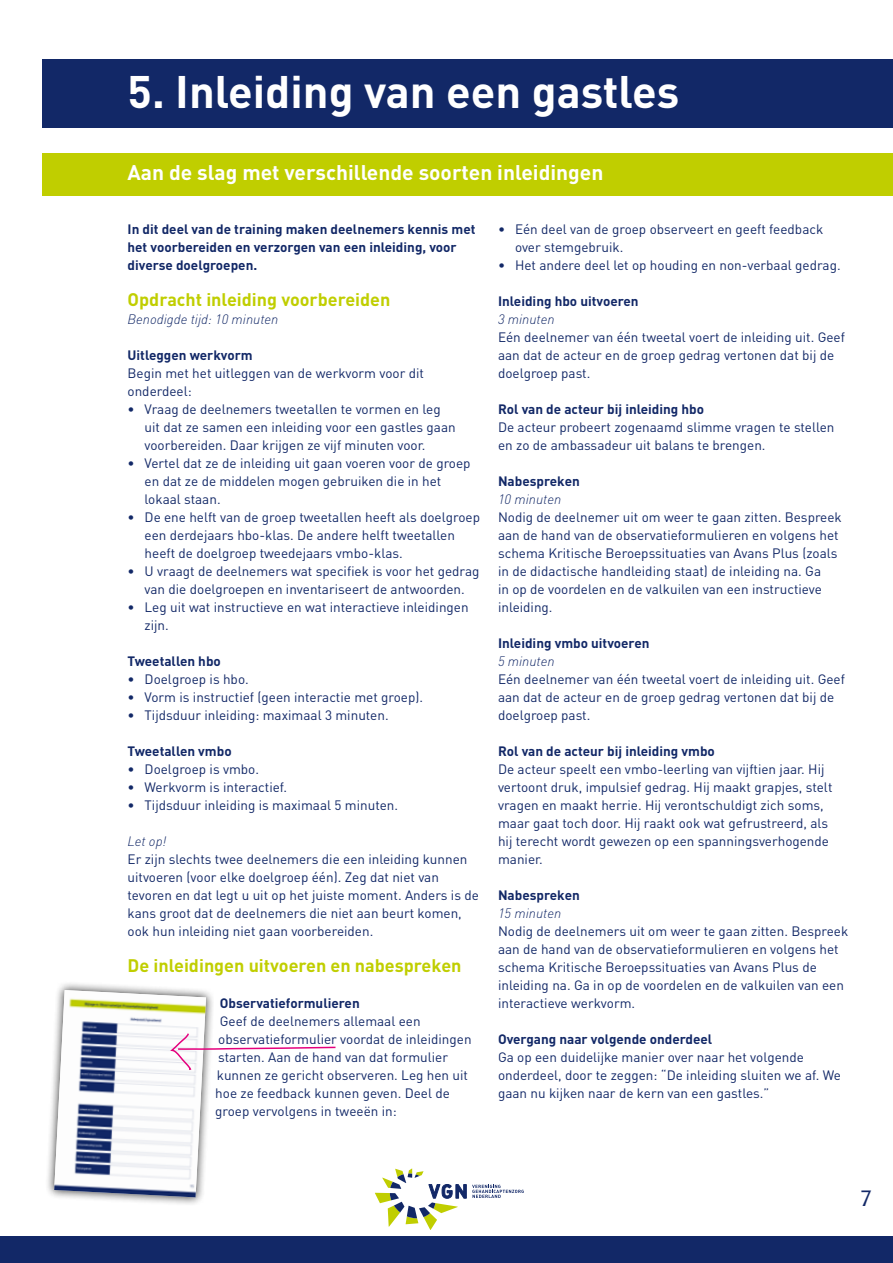
<style>
.page{position:relative;width:893px;height:1263px;background:#fff}
.page>*{position:absolute;margin:0;border:0;box-sizing:border-box;transform-origin:0 0}
.t1{font:700 45px "DIN";color:#fff}
.t2{font:22.5px "Dax";color:#122867}
.t3{font:700 21px "DIN";color:#fff}
.t4{font:700 18px "DIN";color:#c0ce00}
.t5{font:13.5px/18px "DIN";color:#122867}
.t6{font:700 13.5px/18px "DIN";color:#122867}
.t7{font:italic 300 13.5px "DIN";color:#122867}
</style>
<div class="page">
<div style="left:43px;top:60px;width:850px;height:68px;background:#122867"></div>
<div style="left:43px;top:153px;width:850px;height:42px;background:#c0ce00"></div>
<div style="left:45px;top:980px;width:169px;height:226px;background:#000;opacity:.75"></div>
<svg style="left:54px;top:990px;width:282px;height:207px"></svg>
<svg style="left:472px;top:1185px;width:52px;height:13px"></svg>
<svg style="left:375px;top:1168px;width:91px;height:62px"></svg>
<div style="left:0;top:1236px;width:893px;height:27px;background:#122867"></div>
<h1 class="t1" style="left:128px;top:62px;width:553px">5. Inleiding van een gastles</h1>
<h3 class="t3" style="left:128px;top:159px;width:477px">Aan de slag met verschillende soorten inleidingen</h3>
<p class="t6" style="left:128px;top:220px;width:349px">In dit deel van de training maken deelnemers kennis met het voorbereiden en verzorgen van een inleiding, voor diverse doelgroepen.</p>
<h3 class="t4" style="left:128px;top:288px;width:264px">Opdracht inleiding voorbereiden</h3>
<p class="t7" style="left:128px;top:311px;width:152px">Benodigde tijd: 10 minuten</p>
<p class="t6" style="left:128px;top:346px;width:127px">Uitleggen werkvorm</p>
<p class="t5" style="left:128px;top:364px;width:298px">Begin met het uitleggen van de werkvorm voor dit onderdeel:</p>
<p class="t5" style="left:145px;top:400px;width:313px;text-indent:-17px">• Vraag de deelnemers tweetallen te vormen en leg uit dat ze samen een inleiding voor een gastles gaan voorbereiden. Daar krijgen ze vijf minuten voor.</p>
<p class="t5" style="left:145px;top:454px;width:327px;text-indent:-17px">• Vertel dat ze de inleiding uit gaan voeren voor de groep en dat ze de middelen mogen gebruiken die in het lokaal staan.</p>
<p class="t5" style="left:145px;top:508px;width:337px;text-indent:-17px">• De ene helft van de groep tweetallen heeft als doelgroep een derdejaars hbo-klas. De andere helft tweetallen heeft de doelgroep tweedejaars vmbo-klas.</p>
<p class="t5" style="left:128px;top:562px;width:353px;text-align:center">• U vraagt de deelnemers wat specifiek is voor het gedrag van die doelgroepen en inventariseert de antwoorden.</p>
<p class="t5" style="left:145px;top:598px;width:326px;text-indent:-17px">• Leg uit wat instructieve en wat interactieve inleidingen zijn.</p>
<p class="t6" style="left:128px;top:651px;width:95px">Tweetallen hbo</p>
<p class="t5" style="left:128px;top:670px;width:123px">• Doelgroep is hbo.</p>
<p class="t5" style="left:128px;top:688px;width:297px">• Vorm is instructief (geen interactie met groep).</p>
<p class="t5" style="left:128px;top:706px;width:263px">• Tijdsduur inleiding: maximaal 3 minuten.</p>
<p class="t6" style="left:128px;top:741px;width:106px">Tweetallen vmbo</p>
<p class="t5" style="left:128px;top:760px;width:133px">• Doelgroep is vmbo.</p>
<p class="t5" style="left:128px;top:778px;width:161px">• Werkvorm is interactief.</p>
<p class="t5" style="left:128px;top:796px;width:272px">• Tijdsduur inleiding is maximaal 5 minuten.</p>
<p class="t7" style="left:128px;top:833px;width:40px">Let op!</p>
<p class="t5" style="left:128px;top:850px;width:353px">Er zijn slechts twee deelnemers die een inleiding kunnen uitvoeren (voor elke doelgroep één). Zeg dat niet van tevoren en dat legt u uit op het juiste moment. Anders is de kans groot dat de deelnemers die niet aan beurt komen, ook hun inleiding niet gaan voorbereiden.</p>
<h3 class="t4" style="left:128px;top:954px;width:335px">De inleidingen uitvoeren en nabespreken</h3>
<p class="t6" style="left:220px;top:993px;width:141px">Observatieformulieren</p>
<p class="t5" style="left:215px;top:1012px;width:258px;text-indent:4px">Geef de deelnemers allemaal een observatieformulier voordat de inleidingen starten. Aan de hand van dat formulier kunnen ze gericht observeren. Leg hen uit hoe ze feedback kunnen geven. Deel de groep vervolgens in tweeën in:</p>
<p class="t5" style="left:515px;top:220px;width:310px;text-indent:-17px">• Eén deel van de groep observeert en geeft feedback over stemgebruik.</p>
<p class="t5" style="left:498px;top:256px;width:344px">• Het andere deel let op houding en non-verbaal gedrag.</p>
<p class="t6" style="left:498px;top:291px;width:142px">Inleiding hbo uitvoeren</p>
<p class="t7" style="left:498px;top:311px;width:58px">3 minuten</p>
<p class="t5" style="left:498px;top:328px;width:348px">Eén deelnemer van één tweetal voert de inleiding uit. Geef aan dat de acteur en de groep gedrag vertonen dat bij de doelgroep past.</p>
<p class="t6" style="left:498px;top:399px;width:208px">Rol van de acteur bij inleiding hbo</p>
<p class="t5" style="left:498px;top:418px;width:338px">De acteur probeert zogenaamd slimme vragen te stellen en zo de ambassadeur uit balans te brengen.</p>
<p class="t6" style="left:498px;top:471px;width:83px">Nabespreken</p>
<p class="t7" style="left:498px;top:491px;width:65px">10 minuten</p>
<p class="t5" style="left:498px;top:508px;width:345px">Nodig de deelnemer uit om weer te gaan zitten. Bespreek aan de hand van de observatieformulieren en volgens het schema Kritische Beroepssituaties van Avans Plus (zoals in de didactische handleiding staat) de inleiding na. Ga<br>in op de voordelen en de valkuilen van een instructieve inleiding.</p>
<p class="t6" style="left:498px;top:633px;width:153px">Inleiding vmbo uitvoeren</p>
<p class="t7" style="left:498px;top:653px;width:58px">5 minuten</p>
<p class="t5" style="left:498px;top:670px;width:348px">Eén deelnemer van één tweetal voert de inleiding uit. Geef aan dat de acteur en de groep gedrag vertonen dat bij de doelgroep past.</p>
<p class="t6" style="left:498px;top:741px;width:218px">Rol van de acteur bij inleiding vmbo</p>
<p class="t5" style="left:498px;top:760px;width:336px">De acteur speelt een vmbo-leerling van vijftien jaar. Hij vertoont druk, impulsief gedrag. Hij maakt grapjes, stelt vragen en maakt herrie. Hij verontschuldigt zich soms, maar gaat toch door. Hij raakt ook wat gefrustreerd, als hij terecht wordt gewezen op een spanningsverhogende manier.</p>
<p class="t6" style="left:498px;top:885px;width:83px">Nabespreken</p>
<p class="t7" style="left:498px;top:905px;width:65px">15 minuten</p>
<p class="t5" style="left:498px;top:922px;width:352px">Nodig de deelnemers uit om weer te gaan zitten. Bespreek aan de hand van de observatieformulieren en volgens het schema Kritische Beroepssituaties van Avans Plus de inleiding na. Ga in op de voordelen en de valkuilen van een interactieve werkvorm.</p>
<p class="t6" style="left:498px;top:1029px;width:216px">Overgang naar volgende onderdeel</p>
<p class="t5" style="left:498px;top:1048px;width:344px">Ga op een duidelijke manier over naar het volgende onderdeel, door te zeggen: “De inleiding sluiten we af. We gaan nu kijken naar de kern van een gastles.”</p>
<h2 class="t2" style="left:860px;top:1186px;width:13px">7</h2>
</div>
